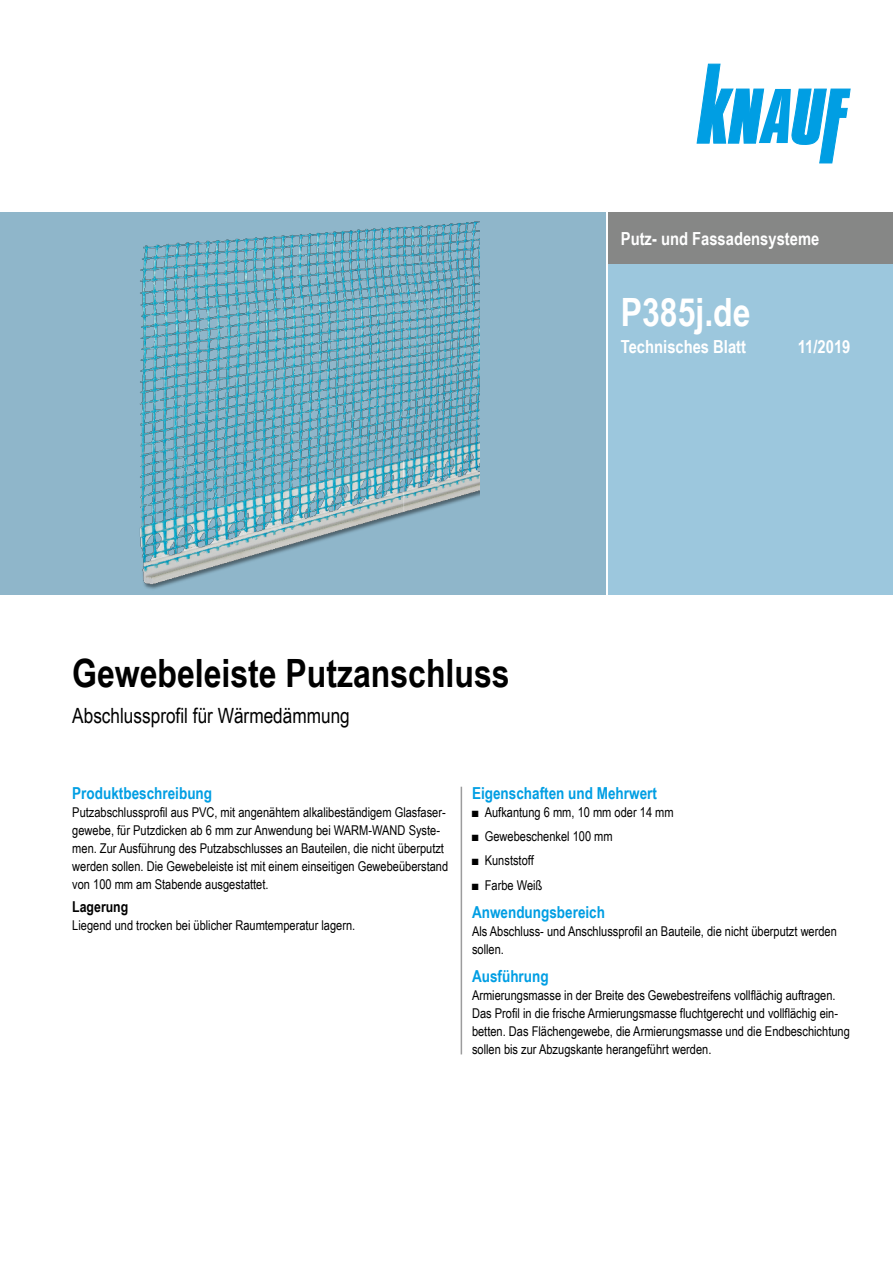
<style>
.page{position:relative;width:893px;height:1263px;background:#fff}
.page>*{position:absolute;margin:0;border:0;box-sizing:border-box;transform-origin:0 0}
.t1{font:700 39px "Arial Narrow";color:#000}
.t2{font:700 39px "Arial Narrow";color:#fff}
.t3{font:21px "Arial Narrow";color:#000}
.Ausgabe_TB{font:700 18px "Arial Narrow";color:#fff}
.Ue3_11cyan_TB{font:700 16.5px "Arial Narrow";color:#009ee3}
.Ue4_10schwarz_TB{font:700 15px "Arial Narrow";color:#000}
.Text_TB{font:13.5px/18px "Arial Narrow";color:#000}
</style>
<div class="page">
<div style="left:608px;top:213px;width:285px;height:382px;background:#9cc7dd"></div>
<div style="left:608px;top:213px;width:285px;height:51px;background:#868786"></div>
<div style="left:0;top:213px;width:606px;height:382px;background:#8fb6ca"></div>
<img style="left:140px;top:221px;width:340px;height:368px">
<svg style="left:697px;top:64px;width:153px;height:99px"></svg>
<hr style="left:461px;top:787px;width:1px;height:267px;background:#9c9c9d">
<h3 class="Ausgabe_TB" style="left:621px;top:225px;width:200px">Putz- und Fassadensysteme</h3>
<h1 class="t2" style="left:621px;top:282px;width:131px">P385j.de</h1>
<h3 class="Ausgabe_TB" style="left:621px;top:333px;width:127px">Technisches Blatt</h3>
<p class="Ausgabe_TB" style="left:798px;top:333px;width:54px">11/2019</p>
<h1 class="t1" style="left:72px;top:644px;width:439px">Gewebeleiste Putzanschluss</h1>
<h2 class="t3" style="left:72px;top:700px;width:279px">Abschlussprofil für Wärmedämmung</h2>
<p class="Ue3_11cyan_TB" style="left:72px;top:780px;width:141px">Produktbeschreibung</p>
<p class="Text_TB" style="left:72px;top:802px;width:377px">Putzabschlussprofil aus PVC, mit angenähtem alkalibeständigem Glasfaser&shy;gewebe, für Putzdicken ab 6 mm zur Anwendung bei WARM-WAND Syste&shy;men. Zur Ausführung des Putzabschlusses an Bauteilen, die nicht überputzt werden sollen. Die Gewebeleiste ist mit einem einseitigen Gewebeüberstand von 100 mm am Stabende ausgestattet.</p>
<p class="Ue4_10schwarz_TB" style="left:72px;top:895px;width:58px">Lagerung</p>
<p class="Text_TB" style="left:72px;top:916px;width:285px">Liegend und trocken bei üblicher Raumtemperatur lagern.</p>
<p class="Ue3_11cyan_TB" style="left:472px;top:780px;width:186px">Eigenschaften und Mehrwert</p>
<p class="Text_TB" style="left:472px;top:802px;width:203px">■ Aufkantung 6 mm, 10 mm oder 14 mm</p>
<p class="Text_TB" style="left:472px;top:827px;width:142px">■ Gewebeschenkel 100 mm</p>
<p class="Text_TB" style="left:472px;top:851px;width:63px">■ Kunststoff</p>
<p class="Text_TB" style="left:472px;top:875px;width:72px">■ Farbe Weiß</p>
<p class="Ue3_11cyan_TB" style="left:472px;top:900px;width:135px">Anwendungsbereich</p>
<p class="Text_TB" style="left:472px;top:922px;width:366px">Als Abschluss- und Anschlussprofil an Bauteile, die nicht überputzt werden sollen.</p>
<p class="Ue3_11cyan_TB" style="left:472px;top:964px;width:78px">Ausführung</p>
<p class="Text_TB" style="left:472px;top:986px;width:379px">Armierungsmasse in der Breite des Gewebestreifens vollflächig auftragen.<br>Das Profil in die frische Armierungsmasse fluchtgerecht und vollflächig ein&shy;betten. Das Flächengewebe, die Armierungsmasse und die Endbeschichtung sollen bis zur Abzugskante herangeführt werden.</p>
</div>
